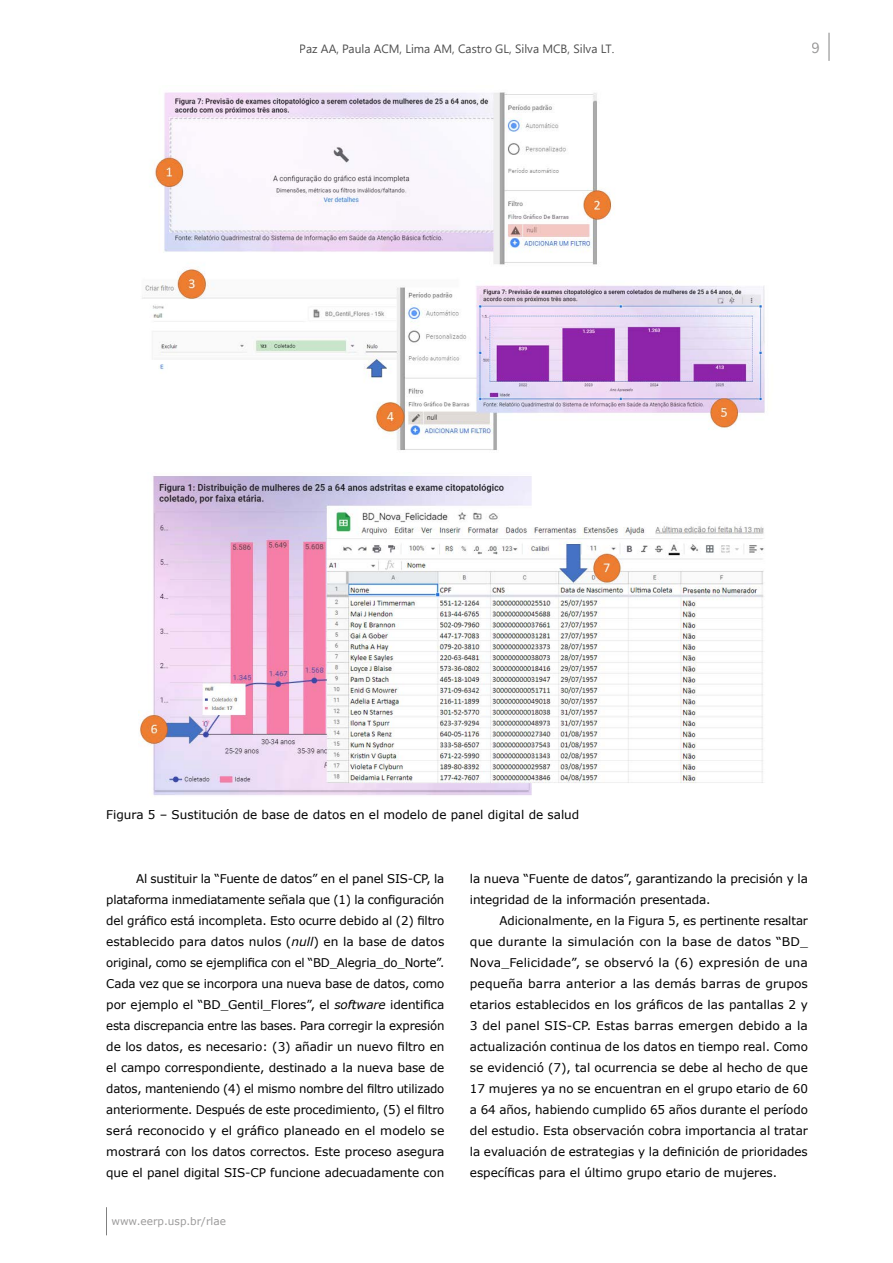
<style>
.page{position:relative;width:893px;height:1263px;background:#fff}
.page>*{position:absolute;margin:0;border:0;box-sizing:border-box;transform-origin:0 0}
.t1{font:13.5px "Geneva";color:#706f6f}
.t2{font:12px/21px "Verdana";letter-spacing:-.01em;color:#000;text-align:justify}
.t3{font:12px "Segoe UI";color:#000}
.t4{font:10.5px "Verdana";color:#706f6f}
.s1{font-style:italic}
</style>
<div class="page">
<svg style="left:106px;top:1207px;width:1px;height:28px"></svg>
<svg style="left:829px;top:33px;width:1px;height:28px"></svg>
<img style="left:142px;top:92px;width:623px;height:358px">
<img style="left:139px;top:476px;width:625px;height:320px">
<p class="t3" style="left:300px;top:38px;width:316px">Paz AA, Paula ACM, Lima AM, Castro GL, Silva MCB, Silva LT.</p>
<p class="t1" style="left:812px;top:40px;width:11px">9</p>
<p class="t2" style="left:106px;top:804px;width:475px">Figura 5 – Sustitución de base de datos en el modelo de panel digital de salud</p>
<p class="t2" style="left:106px;top:868px;width:340px;text-indent:30px">Al sustituir la “Fuente de datos” en el panel SIS-CP, la plataforma inmediatamente señala que (1) la configuración del gráfico está incompleta. Esto ocurre debido al (2) filtro establecido para datos nulos (<span class="s1">null</span>) en la base de datos original, como se ejemplifica con el “BD_Alegria_do_Norte”.<br>Cada vez que se incorpora una nueva base de datos, como por ejemplo el “BD_Gentil_Flores”, el <span class="s1">software</span> identifica esta discrepancia entre las bases. Para corregir la expresión de los datos, es necesario: (3) añadir un nuevo filtro en el campo correspondiente, destinado a la nueva base de datos, manteniendo (4) el mismo nombre del filtro utilizado anteriormente. Después de este procedimiento, (5) el filtro será reconocido y el gráfico planeado en el modelo se mostrará con los datos correctos. Este proceso asegura que el panel digital SIS-CP funcione adecuadamente con</p>
<p class="t2" style="left:470px;top:868px;width:340px">la nueva “Fuente de datos”, garantizando la precisión y la integridad de la información presentada.</p>
<p class="t2" style="left:470px;top:910px;width:340px;text-indent:30px">Adicionalmente, en la Figura 5, es pertinente resaltar que durante la simulación con la base de datos “BD_ Nova_Felicidade”, se observó la (6) expresión de una pequeña barra anterior a las demás barras de grupos etarios establecidos en los gráficos de las pantallas 2 y 3 del panel SIS-CP. Estas barras emergen debido a la actualización continua de los datos en tiempo real. Como se evidenció (7), tal ocurrencia se debe al hecho de que 17 mujeres ya no se encuentran en el grupo etario de 60 a 64 años, habiendo cumplido 65 años durante el período del estudio. Esta observación cobra importancia al tratar la evaluación de estrategias y la definición de prioridades específicas para el último grupo etario de mujeres.</p>
<p class="t4" style="left:111px;top:1214px;width:116px">www.eerp.usp.br/rlae</p>
</div>
